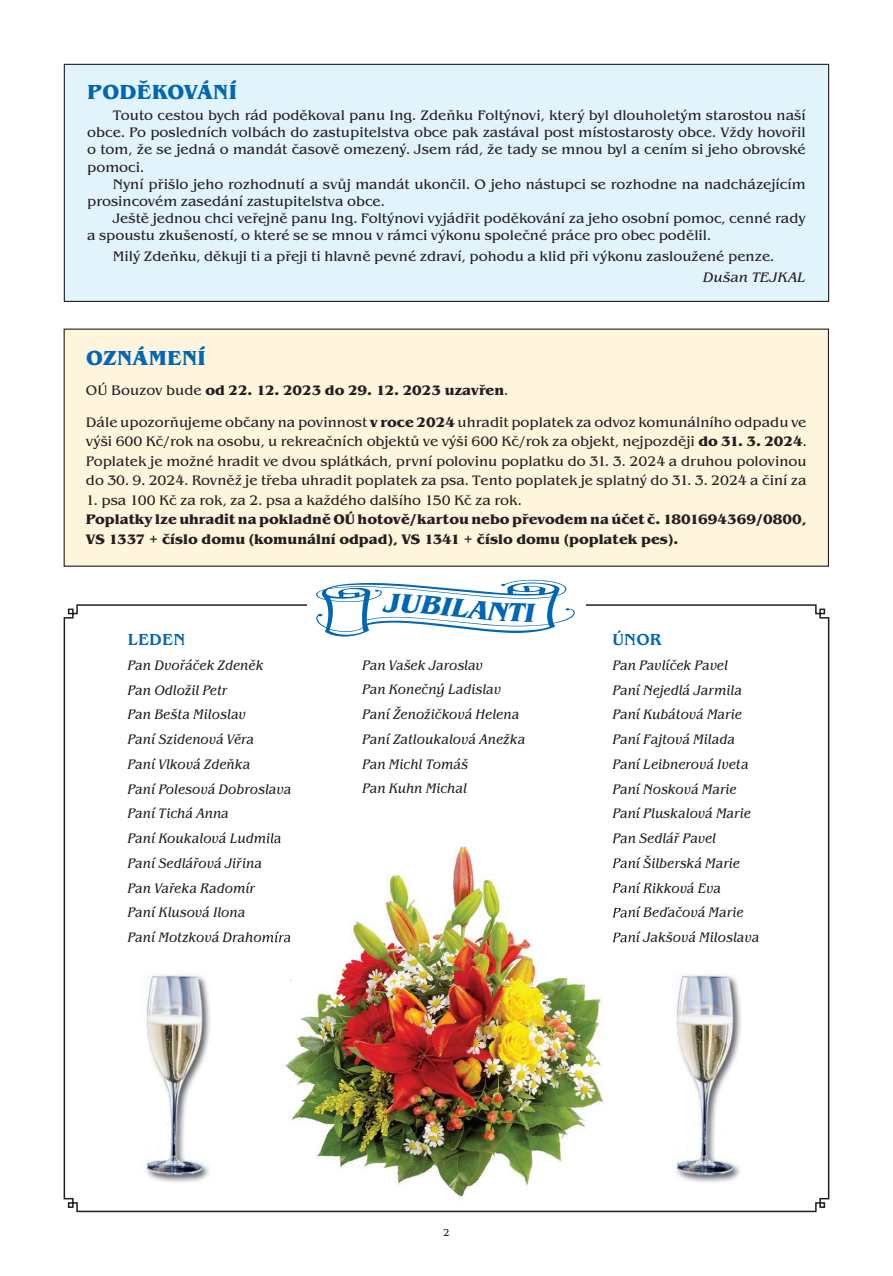
<style>
.page{position:relative;width:893px;height:1276px;background:#fff}
.page>*{position:absolute;margin:0;border:0;box-sizing:border-box;transform-origin:0 0}
.t1{font:italic 700 27px "Benguiat Itc TOT";color:#0166b3}
.t2{font:700 21px "Benguiat Itc TOT";letter-spacing:.015em;color:#0166b3}
.t3{font:500 16.5px "Benguiat Itc TOT";letter-spacing:.015em;color:#0166b3}
.t4{font:14.25px/17.1px "Benguiat Itc TOT";color:#231f20;text-align:justify}
.t5{font:italic 14.25px/24.8px "Benguiat Itc TOT";color:#231f20;scale:.9 1}
.t6{font:700 14.25px/19.5px "Benguiat Itc TOT";color:#231f20}
.t7{font:italic 14.25px "Benguiat Itc TOT";color:#231f20}
.t8{font:10.5px "Benguiat Itc TOT";color:#231f20}
.s1{font-weight:400}
.s2{font-weight:700}
</style>
<div class="page">
<div style="left:64px;top:64px;width:765px;height:237px;background:#e1f4fc"></div>
<div style="left:64px;top:64px;width:765px;height:238px;border:1px solid #231f20"></div>
<svg style="left:63px;top:604px;width:767px;height:609px"></svg>
<div style="left:307px;top:592px;width:279px;height:29px;background:#fff"></div>
<img style="left:141px;top:971px;width:80px;height:221px">
<img style="left:142px;top:974px;width:69px;height:209px">
<div style="left:64px;top:329px;width:764px;height:237px;background:#fef5dc"></div>
<div style="left:64px;top:328px;width:765px;height:239px;border:1px solid #231f20"></div>
<img style="left:264px;top:840px;width:365px;height:364px">
<img style="left:264px;top:840px;width:17px;height:3px">
<img style="left:264px;top:931px;width:27px;height:11px">
<img style="left:612px;top:840px;width:17px;height:3px">
<img style="left:612px;top:855px;width:17px;height:13px">
<img style="left:612px;top:882px;width:17px;height:11px">
<img style="left:612px;top:906px;width:17px;height:11px">
<img style="left:612px;top:931px;width:17px;height:11px">
<img style="left:672px;top:971px;width:80px;height:221px">
<img style="left:673px;top:974px;width:69px;height:209px">
<svg style="left:316px;top:580px;width:259px;height:56px"></svg>
<h2 class="t2" style="left:87px;top:80px;width:151px">PODĚKOVÁNÍ</h2>
<p class="t4" style="left:87px;top:107px;width:720px;text-indent:26px">Touto cestou bych rád poděkoval panu Ing. Zdeňku Foltýnovi, který byl dlouholetým starostou naší obce. Po posledních volbách do zastupitelstva obce pak zastával post místostarosty obce. Vždy hovořil o tom, že se jedná o mandát časově omezený. Jsem rád, že tady se mnou byl a cením si jeho obrovské pomoci.</p>
<p class="t4" style="left:87px;top:175px;width:720px;text-indent:26px">Nyní přišlo jeho rozhodnutí a svůj mandát ukončil. O jeho nástupci se rozhodne na nadcházejícím prosincovém zasedání zastupitelstva obce.</p>
<p class="t4" style="left:87px;top:210px;width:720px;text-indent:26px">Ještě jednou chci veřejně panu Ing. Foltýnovi vyjádřit poděkování za jeho osobní pomoc, cenné rady a spoustu zkušeností, o které se se mnou v rámci výkonu společné práce pro obec podělil.</p>
<p class="t4" style="left:113px;top:248px;width:663px">Milý Zdeňku, děkuji ti a přeji ti hlavně pevné zdraví, pohodu a klid při výkonu zasloužené penze.</p>
<p class="t7" style="left:703px;top:269px;width:104px">Dušan TEJKAL</p>
<h2 class="t2" style="left:86px;top:346px;width:121px">OZNÁMENÍ</h2>
<p class="t6" style="left:86px;top:381px;width:424px"><span class="s1">OÚ Bouzov bude</span> od 22. 12. 2023 do 29. 12. 2023 uzavřen<span class="s1">.</span></p>
<p class="t4" style="left:86px;top:412px;width:722px;line-height:19.5px">Dále upozorňujeme občany na povinnost <span class="s2">v roce 2024</span> uhradit poplatek za odvoz komunálního odpadu ve výši 600 Kč/rok na osobu, u rekreačních objektů ve výši 600 Kč/rok za objekt, nejpozději <span class="s2">do 31. 3. 2024</span>.<br>Poplatek je možné hradit ve dvou splátkách, první polovinu poplatku do 31. 3. 2024 a druhou polovinou do 30. 9. 2024. Rovněž je třeba uhradit poplatek za psa. Tento poplatek je splatný do 31. 3. 2024 a činí za</p>
<p class="t4" style="left:86px;top:491px;width:437px">1. psa 100 Kč za rok, za 2. psa a každého dalšího 150 Kč za rok.</p>
<p class="t6" style="left:86px;top:510px;width:722px">Poplatky lze uhradit na pokladně OÚ hotově/kartou nebo převodem na účet č. 1801694369/0800,<br>VS 1337 + číslo domu (komunální odpad), VS 1341 + číslo domu (poplatek pes).</p>
<h1 class="t1" style="left:383px;top:587px;width:18px">J</h1>
<p class="t3" style="left:128px;top:630px;width:59px">LEDEN</p>
<p class="t5" style="left:128px;top:652px;width:183px">Pan Dvořáček Zdeněk<br>Pan Odložil Petr<br>Pan Bešta Miloslav<br>Paní Szidenová Věra<br>Paní Vlková Zdeňka<br>Paní Polesová Dobroslava<br>Paní Tichá Anna<br>Paní Koukalová Ludmila<br>Paní Sedlářová Jiřina<br>Pan Vařeka Radomír<br>Paní Klusová Ilona<br>Paní Motzková Drahomíra</p>
<p class="t5" style="left:362px;top:652px;width:183px">Pan Vašek Jaroslav<br>Pan Konečný Ladislav<br>Paní Ženožičková Helena<br>Paní Zatloukalová Anežka<br>Pan Michl Tomáš<br>Pan Kuhn Michal</p>
<p class="t3" style="left:612px;top:630px;width:51px">ÚNOR</p>
<p class="t5" style="left:612px;top:652px;width:165px">Pan Pavlíček Pavel<br>Paní Nejedlá Jarmila<br>Paní Kubátová Marie<br>Paní Fajtová Milada<br>Paní Leibnerová Iveta<br>Paní Nosková Marie<br>Paní Pluskalová Marie<br>Pan Sedlář Pavel<br>Paní Šilberská Marie<br>Paní Rikková Eva<br>Paní Beďačová Marie<br>Paní Jakšová Miloslava</p>
<p class="t8" style="left:443px;top:1227px;width:8px">2</p>
</div>
